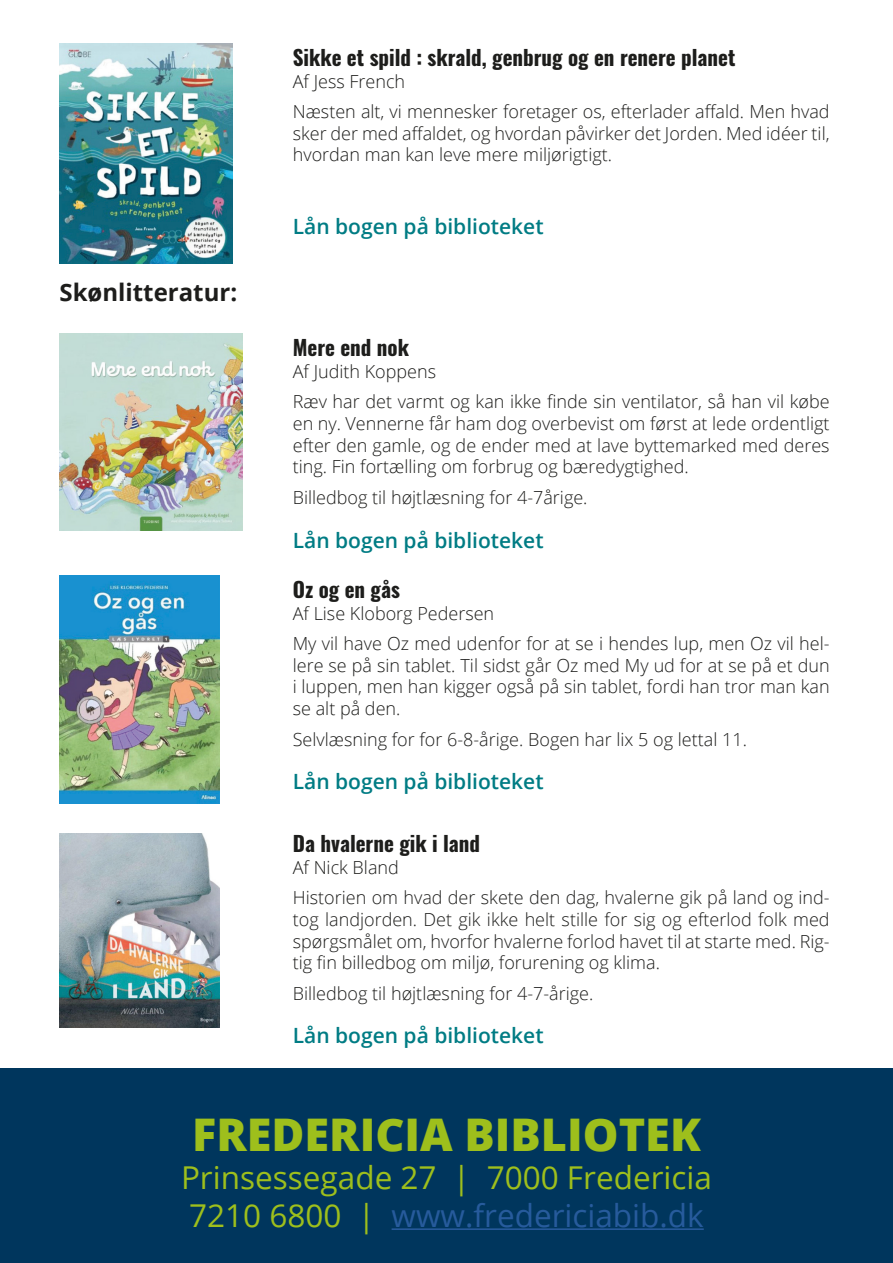
<style>
.page{position:relative;width:893px;height:1263px;background:#fff}
.page>*{position:absolute;margin:0;border:0;box-sizing:border-box;transform-origin:0 0}
.t1{font:800 45px "Open Sans";color:#9ebf1c}
.t2{font:31.5px "Open Sans";color:#9ebf1c}
.t3{font:31.5px "Open Sans";color:#275b9c}
.t4{font:700 24px "Open Sans";color:#1d1d1b}
.t5{font:600 21px "Open Sans";color:#007c84}
.t6{font:700 21px "Oswald";color:#1d1d1b}
.t7{font:300 18px/21.6px "Open Sans";color:#1d1d1b;text-align:justify}
.s1{color:#9ebf1c}
</style>
<div class="page">
<img style="left:60px;top:43px;width:172px;height:221px">
<img style="left:60px;top:333px;width:182px;height:198px">
<img style="left:60px;top:575px;width:159px;height:229px">
<img style="left:60px;top:833px;width:159px;height:194px">
<div style="left:0;top:1069px;width:893px;height:194px;background:#00365d"></div>
<hr style="left:392px;top:1228px;width:312px;height:2px;background:#275b9c">
<p class="t6" style="left:293px;top:43px;width:444px">Sikke et spild : skrald, genbrug og en renere planet</p>
<p class="t7" style="left:293px;top:70px;width:114px">Af Jess French</p>
<p class="t7" style="left:293px;top:100px;width:538px">Næsten alt, vi mennesker foretager os, efterlader affald. Men hvad sker der med affaldet, og hvordan påvirker det Jorden. Med idéer til, hvordan man kan leve mere miljørigtigt.</p>
<p class="t4" style="left:60px;top:276px;width:179px">Skønlitteratur:</p>
<p class="t5" style="left:293px;top:212px;width:252px">Lån bogen på biblioteket</p>
<p class="t6" style="left:293px;top:333px;width:118px">Mere end nok</p>
<p class="t7" style="left:293px;top:360px;width:145px">Af Judith Koppens</p>
<p class="t7" style="left:293px;top:391px;width:538px">Ræv har det varmt og kan ikke finde sin ventilator, så han vil købe en ny. Vennerne får ham dog overbevist om først at lede ordentligt efter den gamle, og de ender med at lave byttemarked med deres ting. Fin fortælling om forbrug og bæredygtighed.</p>
<p class="t7" style="left:293px;top:486px;width:296px">Billedbog til højtlæsning for 4-7årige.</p>
<p class="t5" style="left:293px;top:525px;width:252px">Lån bogen på biblioteket</p>
<p class="t6" style="left:293px;top:575px;width:109px">Oz og en gås</p>
<p class="t7" style="left:293px;top:602px;width:203px">Af Lise Kloborg Pedersen</p>
<p class="t7" style="left:293px;top:632px;width:538px">My vil have Oz med udenfor for at se i hendes lup, men Oz vil hel&shy;lere se på sin tablet. Til sidst går Oz med My ud for at se på et dun i luppen, men han kigger også på sin tablet, fordi han tror man kan se alt på den.</p>
<p class="t7" style="left:293px;top:728px;width:456px">Selvlæsning for for 6-8-årige. Bogen har lix 5 og lettal 11.</p>
<p class="t5" style="left:293px;top:767px;width:252px">Lån bogen på biblioteket</p>
<p class="t6" style="left:293px;top:829px;width:189px">Da hvalerne gik i land</p>
<p class="t7" style="left:293px;top:856px;width:108px">Af Nick Bland</p>
<p class="t7" style="left:293px;top:886px;width:538px">Historien om hvad der skete den dag, hvalerne gik på land og ind&shy;tog landjorden. Det gik ikke helt stille for sig og efterlod folk med spørgsmålet om, hvorfor hvalerne forlod havet til at starte med. Rig&shy;tig fin billedbog om miljø, forurening og klima.</p>
<p class="t7" style="left:293px;top:982px;width:302px">Billedbog til højtlæsning for 4-7-årige.</p>
<p class="t5" style="left:293px;top:1021px;width:252px">Lån bogen på biblioteket</p>
<p class="t1" style="left:192px;top:1100px;width:510px">FREDERICIA BIBLIOTEK</p>
<p class="t2" style="left:181px;top:1156px;width:532px">Prinsessegade 27 | 7000 Fredericia</p>
<p class="t3" style="left:189px;top:1194px;width:516px"><span class="s1">7210 6800 |</span> www.fredericiabib.dk</p>
</div>
